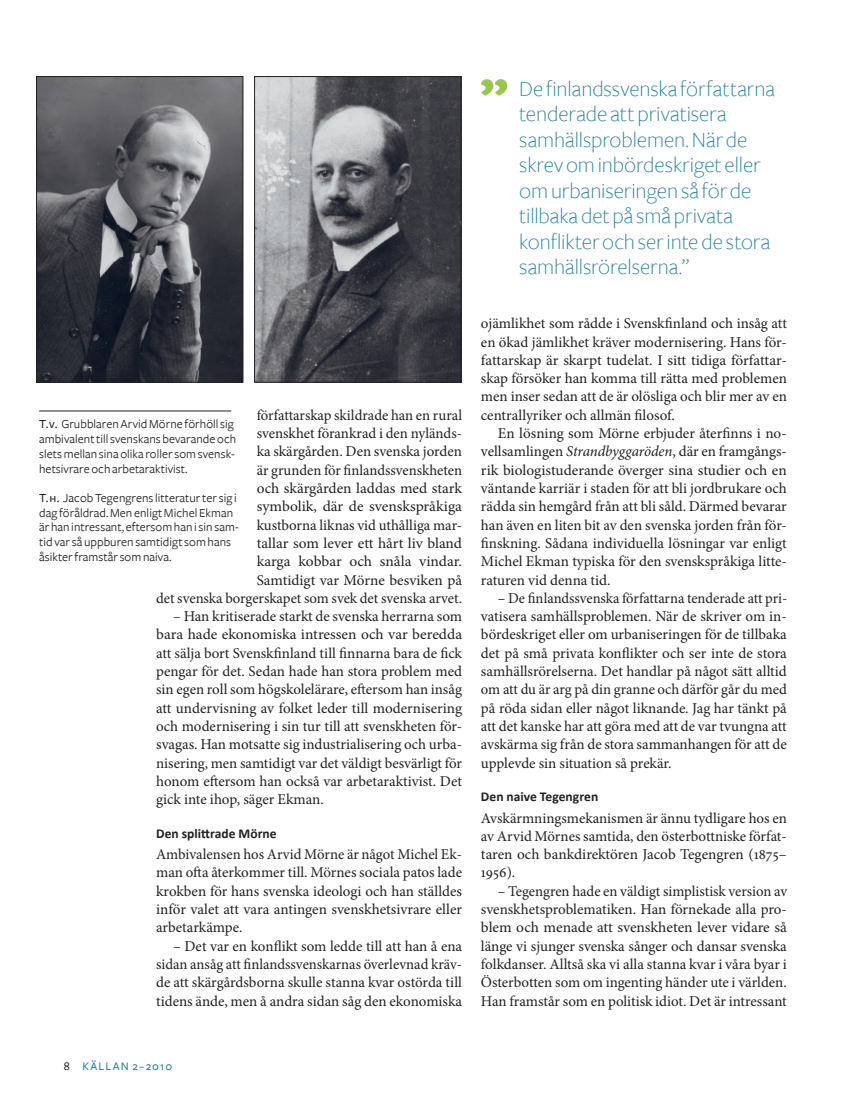
<style>
.page{position:relative;width:851px;height:1106px;background:#fff}
.page>*{position:absolute;margin:0;border:0;box-sizing:border-box;transform-origin:0 0}
.t1{font:300 22.5px/25.5px "Freight Sans";letter-spacing:-.005em;color:#2c8397}
.t2{font:15px/18.3px "Minion Pro";color:#231f20;text-align:justify}
.t3{font:700 13.5px "Calibri";letter-spacing:.005em;color:#231f20}
.t4{font:12.75px/14.7px "Freight Sans";letter-spacing:.005em;color:#231f20}
.t5{font:500 12px "Freight Sans";letter-spacing:.09em;color:#2c8397}
.s1{font-family:"Freight Sans Medium SC"}
.s2{font-style:italic}
.s3{font-family:"Freight Sans Medium SC";font-weight:400;color:#231f20}
</style>
<div class="page">
<svg style="left:481px;top:79px;width:26px;height:17px"></svg>
<img style="left:38px;top:78px;width:203px;height:302px">
<div style="left:36px;top:76px;width:207px;height:306px;border:1px solid #231f20"></div>
<img style="left:256px;top:78px;width:203px;height:302px">
<div style="left:254px;top:76px;width:207px;height:306px;border:1px solid #231f20"></div>
<hr style="left:39px;top:410px;width:192px;height:1px;background:#231f20">
<p class="t2" style="left:156px;top:406px;width:307px;text-align:right">författarskap skildrade han en rural<br>svenskhet förankrad i den nyländs-<br>ka skärgården. Den svenska jorden<br>är grunden för finlandssvenskheten<br>och skärgården laddas med stark<br>symbolik, där de svenskspråkiga<br>kustborna liknas vid uthålliga mar-<br>tallar som lever ett hårt liv bland<br>karga kobbar och snåla vindar.<br>Samtidigt var Mörne besviken på<br>det svenska borgerskapet som svek det svenska arvet.</p>
<p class="t2" style="left:156px;top:607px;width:307px;text-indent:17px">– Han kritiserade starkt de svenska herrarna som bara hade ekonomiska intressen och var beredda att sälja bort Svenskfinland till finnarna bara de fick pengar för det. Sedan hade han stora problem med sin egen roll som högskolelärare, eftersom han insåg att undervisning av folket leder till modernisering och modernisering i sin tur till att svenskheten för&shy;svagas. Han motsatte sig industrialisering och urba&shy;nisering, men samtidigt var det väldigt besvärligt för honom eftersom han också var arbetaraktivist. Det gick inte ihop, säger Ekman.</p>
<p class="t3" style="left:156px;top:824px;width:122px">Den splittrade Mörne</p>
<p class="t2" style="left:156px;top:845px;width:307px">Ambivalensen hos Arvid Mörne är något Michel Ek&shy;man ofta återkommer till. Mörnes sociala patos lade krokben för hans svenska ideologi och han ställdes inför valet att vara antingen svenskhetsivrare eller arbetarkämpe.</p>
<p class="t2" style="left:156px;top:936px;width:307px;text-indent:17px">– Det var en konflikt som ledde till att han å ena sidan ansåg att finlandssvenskarnas överlevnad kräv&shy;de att skärgårdsborna skulle stanna kvar ostörda till tidens ände, men å andra sidan såg den ekonomiska</p>
<p class="t4" style="left:39px;top:417px;width:199px"><span class="s1">T.v.</span> Grubblaren Arvid Mörne förhöll sig ambivalent till svenskans bevarande och slets mellan sina olika roller som svensk&shy;hetsivrare och arbetaraktivist.</p>
<p class="t4" style="left:39px;top:490px;width:201px"><span class="s1">T.h.</span> Jacob Tegengrens litteratur ter sig i dag föråldrad. Men enligt Michel Ekman är han intressant, eftersom han i sin sam&shy;tid var så uppburen samtidigt som hans åsikter framstår som naiva.</p>
<p class="t1" style="left:519px;top:76px;width:257px">De finlandssvenska författarna tenderade att privatisera samhällsproblemen. När de skrev om inbördeskriget eller om urbaniseringen så för de tillbaka det på små privata konflikter och ser inte de stora samhällsrörelserna.”</p>
<p class="t2" style="left:481px;top:314px;width:307px">ojämlikhet som rådde i Svenskfinland och insåg att</p>
<p class="t2" style="left:481px;top:333px;width:307px">en ökad jämlikhet kräver modernisering. Hans för-</p>
<p class="t2" style="left:481px;top:351px;width:307px">fattarskap är skarpt tudelat. I sitt tidiga författar-</p>
<p class="t2" style="left:481px;top:369px;width:307px">skap försöker han komma till rätta med problemen</p>
<p class="t2" style="left:481px;top:387px;width:307px">men inser sedan att de är olösliga och blir mer av en</p>
<p class="t2" style="left:481px;top:406px;width:195px">centrallyriker och allmän filosof.</p>
<p class="t2" style="left:498px;top:424px;width:290px">En lösning som Mörne erbjuder återfinns i no-</p>
<p class="t2" style="left:481px;top:442px;width:307px">vellsamlingen <span class="s2">Strandbyggaröden</span>, där en framgångs-</p>
<p class="t2" style="left:481px;top:461px;width:307px">rik biologistuderande överger sina studier och en</p>
<p class="t2" style="left:481px;top:479px;width:307px">väntande karriär i staden för att bli jordbrukare och</p>
<p class="t2" style="left:481px;top:497px;width:307px">rädda sin hemgård från att bli såld. Därmed bevarar</p>
<p class="t2" style="left:481px;top:516px;width:307px">han även en liten bit av den svenska jorden från för-</p>
<p class="t2" style="left:481px;top:534px;width:307px">finskning. Sådana individuella lösningar var enligt</p>
<p class="t2" style="left:481px;top:552px;width:307px">Michel Ekman typiska för den svenskspråkiga litte-</p>
<p class="t2" style="left:481px;top:570px;width:131px">raturen vid denna tid.</p>
<p class="t2" style="left:481px;top:589px;width:308px;text-indent:17px">– De finlandssvenska författarna tenderade att pri&shy;vatisera samhällsproblemen. När de skriver om in&shy;bördeskriget eller om urbaniseringen för de tillbaka det på små privata konflikter och ser inte de stora samhällsrörelserna. Det handlar på något sätt alltid om att du är arg på din granne och därför går du med på röda sidan eller något liknande. Jag har tänkt på att det kanske har att göra med att de var tvungna att avskärma sig från de stora sammanhangen för att de upplevde sin situation så prekär.</p>
<p class="t3" style="left:481px;top:788px;width:119px">Den naive Tegengren</p>
<p class="t2" style="left:481px;top:808px;width:307px">Avskärmningsmekanismen är ännu tydligare hos en av Arvid Mörnes samtida, den österbottniske förfat&shy;taren och bankdirektören Jacob Tegengren (1875– 1956).</p>
<p class="t2" style="left:481px;top:882px;width:308px;text-indent:17px">– Tegengren hade en väldigt simplistisk version av svenskhetsproblematiken. Han förnekade alla pro&shy;blem och menade att svenskheten lever vidare så länge vi sjunger svenska sånger och dansar svenska folkdanser. Alltså ska vi alla stanna kvar i våra byar i Österbotten som om ingenting händer ute i världen.<br>Han framstår som en politisk idiot. Det är intressant</p>
<p class="t5" style="left:64px;top:1060px;width:110px"><span class="s3">8</span> Källan 2–2010</p>
</div>
